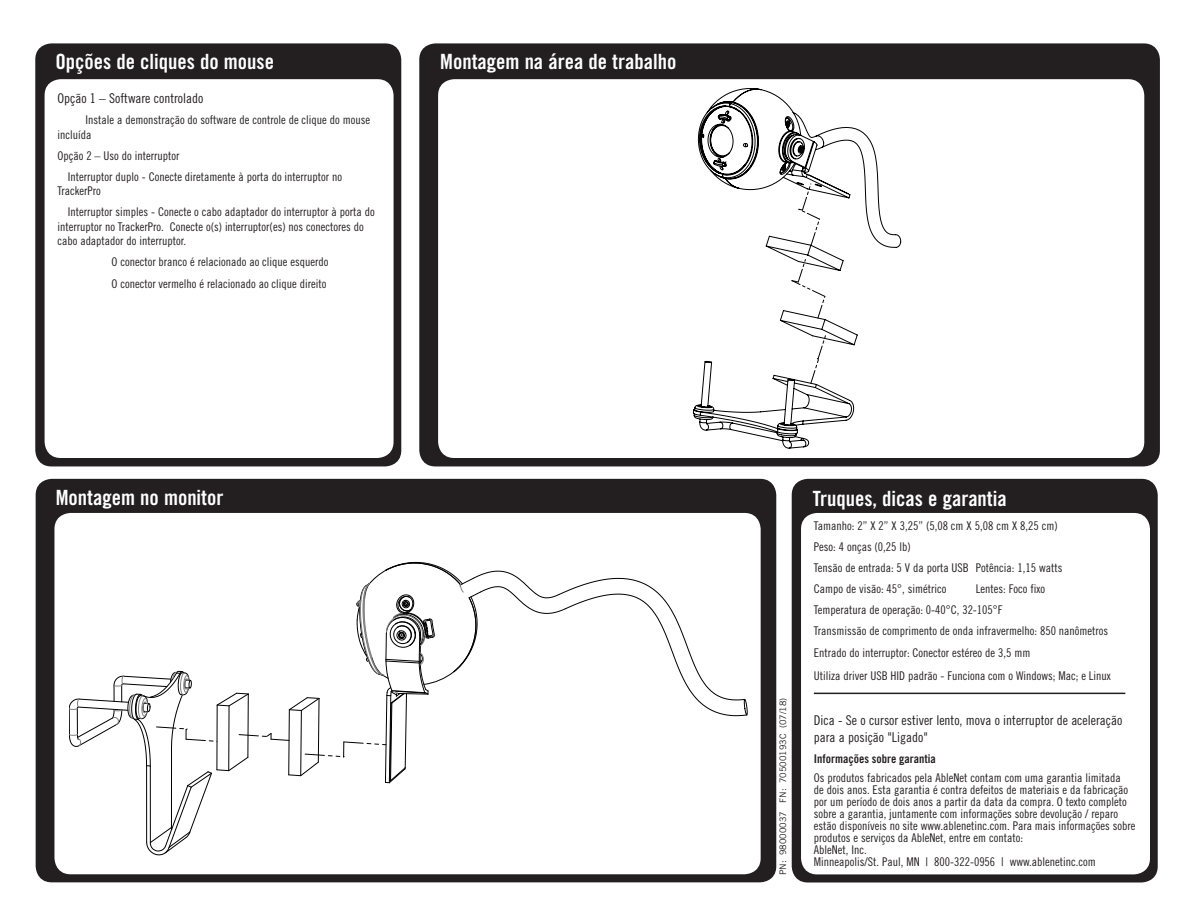
<style>
.page{position:relative;width:1188px;height:918px;background:#fff}
.page>*{position:absolute;margin:0;border:0;box-sizing:border-box;transform-origin:0 0}
.t1{font:21px "Trade Gothic LT Std Bd Cn 20";color:#fff}
.t2{font:13.5px/16.2px "Trade Gothic LT Std Cn 18";color:#231f20}
.t3{font:12px/12px "Trade Gothic LT Std Cn 18";color:#231f20}
.t4{font:12px "Trade Gothic LT Std Bd Cn 20";color:#231f20}
.t5{font:9px "Trade Gothic LT Std";color:#231f20}
</style>
<div class="page">
<div style="left:35px;top:43px;width:366px;height:423px;background:#231f20;border-radius:16px"></div>
<div style="left:45px;top:79px;width:349px;height:379px;background:#fff;border-radius:16px"></div>
<div style="left:419px;top:43px;width:741px;height:423px;background:#231f20;border-radius:16px"></div>
<div style="left:438px;top:79px;width:706px;height:379px;background:#fff;border-radius:16px"></div>
<div style="left:36px;top:479px;width:740px;height:403px;background:#231f20;border-radius:16px"></div>
<div style="left:54px;top:513px;width:707px;height:361px;background:#fff;border-radius:16px"></div>
<div style="left:792px;top:479px;width:366px;height:404px;background:#231f20;border-radius:16px"></div>
<div style="left:801px;top:513px;width:349px;height:361px;background:#fff;border-radius:16px"></div>
<svg style="left:693px;top:88px;width:208px;height:361px"></svg>
<svg style="left:810px;top:335px;width:16px;height:49px"></svg>
<svg style="left:791px;top:259px;width:34px;height:60px"></svg>
<svg style="left:798px;top:183px;width:22px;height:63px"></svg>
<svg style="left:69px;top:561px;width:679px;height:294px"></svg>
<hr style="left:814px;top:693px;width:311px;height:1px;background:#231f20">
<p class="t1" style="left:55px;top:49px;width:220px">Opções de cliques do mouse</p>
<p class="t1" style="left:440px;top:49px;width:238px">Montagem na área de trabalho</p>
<p class="t2" style="left:57px;top:90px;width:147px">Opção 1 – Software controlado</p>
<p class="t3" style="left:57px;top:113px;width:314px;line-height:14.4px;text-indent:28px">Instale a demonstração do software de controle de clique do mouse incluída</p>
<p class="t3" style="left:57px;top:149px;width:123px">Opção 2 – Uso do interruptor</p>
<p class="t3" style="left:57px;top:169px;width:286px;line-height:14.4px;text-indent:10px">Interruptor duplo - Conecte diretamente à porta do interruptor no<br>TrackerPro</p>
<p class="t3" style="left:57px;top:205px;width:319px;line-height:14.4px;text-indent:10px">Interruptor simples - Conecte o cabo adaptador do interruptor à porta do interruptor no TrackerPro. Conecte o(s) interruptor(es) nos conectores do cabo adaptador do interruptor.</p>
<p class="t3" style="left:111px;top:256px;width:219px">O conector branco é relacionado ao clique esquerdo</p>
<p class="t3" style="left:111px;top:277px;width:217px">O conector vermelho é relacionado ao clique direito</p>
<p class="t1" style="left:56px;top:485px;width:169px">Montagem no monitor</p>
<p class="t1" style="left:813px;top:485px;width:196px">Truques, dicas e garantia</p>
<p class="t3" style="left:814px;top:519px;width:245px">Tamanho: 2” X 2” X 3,25” (5,08 cm X 5,08 cm X 8,25 cm)</p>
<p class="t3" style="left:814px;top:540px;width:99px">Peso: 4 onças (0,25 lb)</p>
<p class="t3" style="left:814px;top:562px;width:250px">Tensão de entrada: 5 V da porta USB Potência: 1,15 watts</p>
<p class="t3" style="left:814px;top:583px;width:134px">Campo de visão: 45°, simétrico</p>
<p class="t3" style="left:976px;top:583px;width:71px">Lentes: Foco fixo</p>
<p class="t3" style="left:814px;top:604px;width:190px">Temperatura de operação: 0-40°C, 32-105°F</p>
<p class="t3" style="left:814px;top:625px;width:296px">Transmissão de comprimento de onda infravermelho: 850 nanômetros</p>
<p class="t3" style="left:814px;top:646px;width:218px">Entrado do interruptor: Conector estéreo de 3,5 mm</p>
<p class="t3" style="left:814px;top:669px;width:299px">Utiliza driver USB HID padrão - Funciona com o Windows; Mac; e Linux</p>
<p class="t2" style="left:814px;top:712px;width:310px">Dica - Se o cursor estiver lento, mova o interruptor de aceleração para a posição "Ligado"</p>
<p class="t4" style="left:814px;top:751px;width:123px">Informações sobre garantia</p>
<p class="t3" style="left:814px;top:771px;width:323px">Os produtos fabricados pela AbleNet contam com uma garantia limitada<br>de dois anos. Esta garantia é contra defeitos de materiais e da fabricação por um período de dois anos a partir da data da compra. O texto completo sobre a garantia, juntamente com informações sobre devolução / reparo estão disponíveis no site www.ablenetinc.com. Para mais informações sobre produtos e serviços da AbleNet, entre em contato:</p>
<p class="t3" style="left:814px;top:843px;width:54px">AbleNet, Inc.</p>
<p class="t3" style="left:814px;top:855px;width:284px">Minneapolis/St. Paul, MN | 800-322-0956 | www.ablenetinc.com</p>
<p class="t5" style="left:778px;top:875px;width:179px;rotate:-90deg">PN: 98000037 FN: 70500193C (07/18)</p>
</div>
